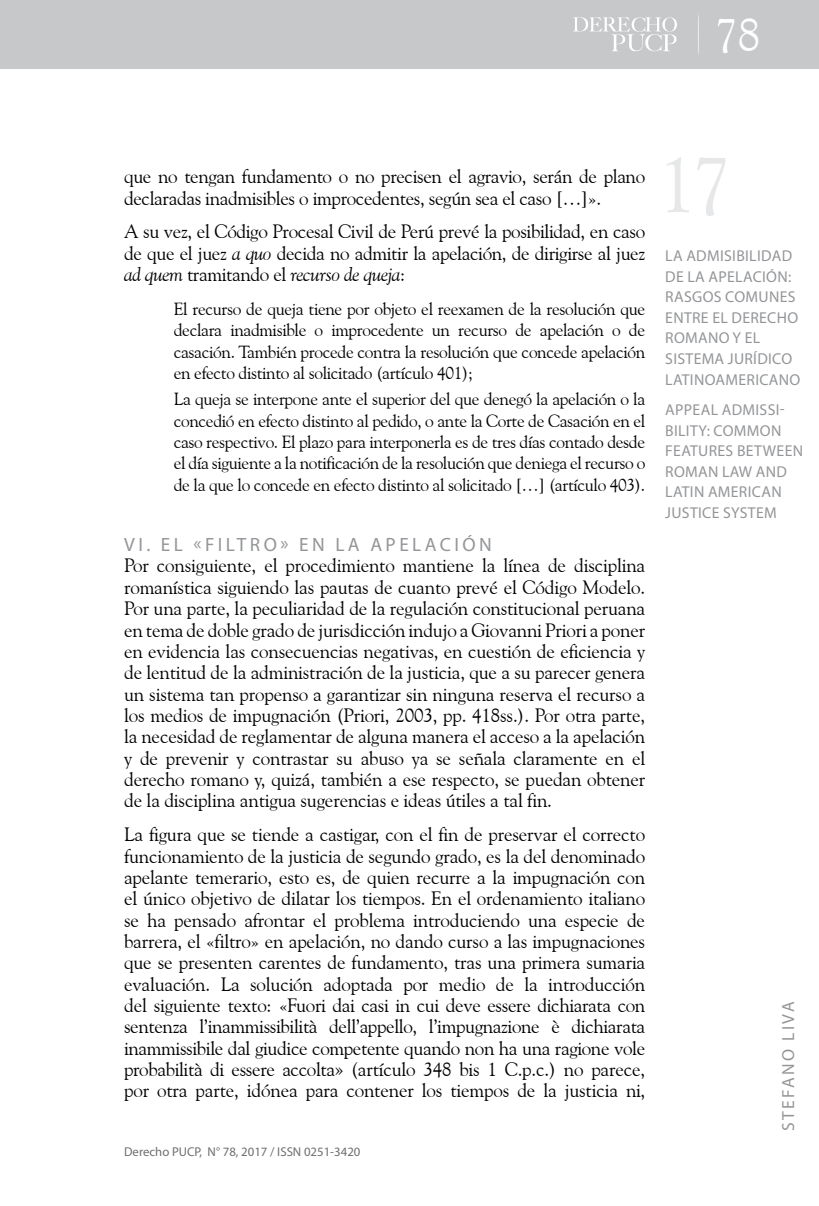
<style>
.page{position:relative;width:819px;height:1206px;background:#fff}
.page>*{position:absolute;margin:0;border:0;box-sizing:border-box;transform-origin:0 0}
.t1{font:78.75px "Goudy Old Style BT";color:#e6e7e8}
.t2{font:46.38px "Goudy Old Style BT";color:#fff}
.t3{font:19.25px/21.3px "Goudy Old Style BT";letter-spacing:-.02em;color:#000;text-align:justify}
.t4{font:19.25px "Myriad Pro";letter-spacing:.18em;color:#939598}
.t5{font:17.5px/21.3px "Goudy Old Style BT";letter-spacing:-.02em;color:#000;text-align:justify}
.t6{font:17.5px "Myriad Pro";letter-spacing:.14em;color:#939598}
.t7{font:15.75px/20.7px "Myriad Pro";letter-spacing:.02em;color:#939598}
.t8{font:12.78px "Myriad Pro";color:#6d6e71}
.s1{font-style:italic}
.s2{font-family:"Koz Min Pr 6 N"}
</style>
<div class="page">
<div style="left:0;top:0;width:819px;height:69px;background:#c7c8ca"></div>
<svg style="left:573px;top:17px;width:104px;height:34px"></svg>
<h2 class="t2" style="left:714px;top:6px;width:47px">78</h2>
<p class="t3" style="left:124px;top:166px;width:522px">que no tengan fundamento o no precisen el agravio, serán de plano declaradas inadmisibles o improcedentes, según sea el caso […]».</p>
<p class="t3" style="left:124px;top:221px;width:522px">A su vez, el Código Procesal Civil de Perú prevé la posibilidad, en caso de que el juez <span class="s1">a quo</span> decida no admitir la apelación, de dirigirse al juez <span class="s1">ad quem</span> tramitando el <span class="s1">recurso de queja</span>:</p>
<p class="t5" style="left:174px;top:298px;width:473px">El recurso de queja tiene por objeto el reexamen de la resolución que declara inadmisible o improcedente un recurso de apelación o de casación. También procede contra la resolución que concede apelación en efecto distinto al solicitado (artículo 401);</p>
<p class="t5" style="left:174px;top:388px;width:473px">La queja se interpone ante el superior del que denegó la apelación o la concedió en efecto distinto al pedido, o ante la Corte de Casación en el caso respectivo. El plazo para interponerla es de tres días contado desde el día siguiente a la notificación de la resolución que deniega el recurso o de la que lo concede en efecto distinto al solicitado […] (artículo 403).</p>
<p class="t4" style="left:124px;top:533px;width:369px">VI. EL «FILTRO» EN LA APELACIÓN</p>
<p class="t3" style="left:124px;top:555px;width:522px">Por consiguiente, el procedimiento mantiene la línea de disciplina romanística siguiendo las pautas de cuanto prevé el Código Modelo.<br>Por una parte, la peculiaridad de la regulación constitucional peruana en tema de doble grado de jurisdicción indujo a Giovanni Priori a poner en evidencia las consecuencias negativas, en cuestión de eficiencia y de lentitud de la administración de la justicia, que a su parecer genera un sistema tan propenso a garantizar sin ninguna reserva el recurso a los medios de impugnación (Priori, 2003, pp. 418ss.). Por otra parte, la necesidad de reglamentar de alguna manera el acceso a la apelación y de prevenir y contrastar su abuso ya se señala claramente en el derecho romano y, quizá, también a ese respecto, se puedan obtener de la disciplina antigua sugerencias e ideas útiles a tal fin.</p>
<p class="t3" style="left:124px;top:823px;width:522px">La figura que se tiende a castigar, con el fin de preservar el correcto funcionamiento de la justicia de segundo grado, es la del denominado apelante temerario, esto es, de quien recurre a la impugnación con el único objetivo de dilatar los tiempos. En el ordenamiento italiano se ha pensado afrontar el problema introduciendo una especie de barrera, el «filtro» en apelación, no dando curso a las impugnaciones que se presenten carentes de fundamento, tras una primera sumaria evaluación. La solución adoptada por medio de la introducción del siguiente texto: «Fuori dai casi in cui deve essere dichiarata con sentenza l’inammissibilità dell’appello, l’impugnazione è dichiarata inammissibile dal giudice competente quando non ha una ragione vole probabilità di essere accolta<span class="s2">»</span> (artículo 348 bis 1 C.p.c.) no parece, por otra parte, idónea para contener los tiempos de la justicia ni,</p>
<p class="t8" style="left:124px;top:1144px;width:238px">Derecho PUCP, N° 78, 2017 / ISSN 0251-3420</p>
<h1 class="t1" style="left:657px;top:136px;width:75px">17</h1>
<p class="t7" style="left:665px;top:245px;width:137px">LA ADMISIBILIDAD<br>DE LA APELACIÓN:<br>RASGOS COMUNES<br>ENTRE EL DERECHO<br>ROMANO Y EL<br>SISTEMA JURÍDICO<br>LATINOAMERICANO</p>
<p class="t7" style="left:665px;top:399px;width:139px">APPEAL ADMISSI-<br>BILITY: COMMON<br>FEATURES BETWEEN<br>ROMAN LAW AND<br>LATIN AMERICAN<br>JUSTICE SYSTEM</p>
<p class="t6" style="left:777px;top:1131px;width:131px;rotate:-90deg">STEFANO LIVA</p>
</div>
